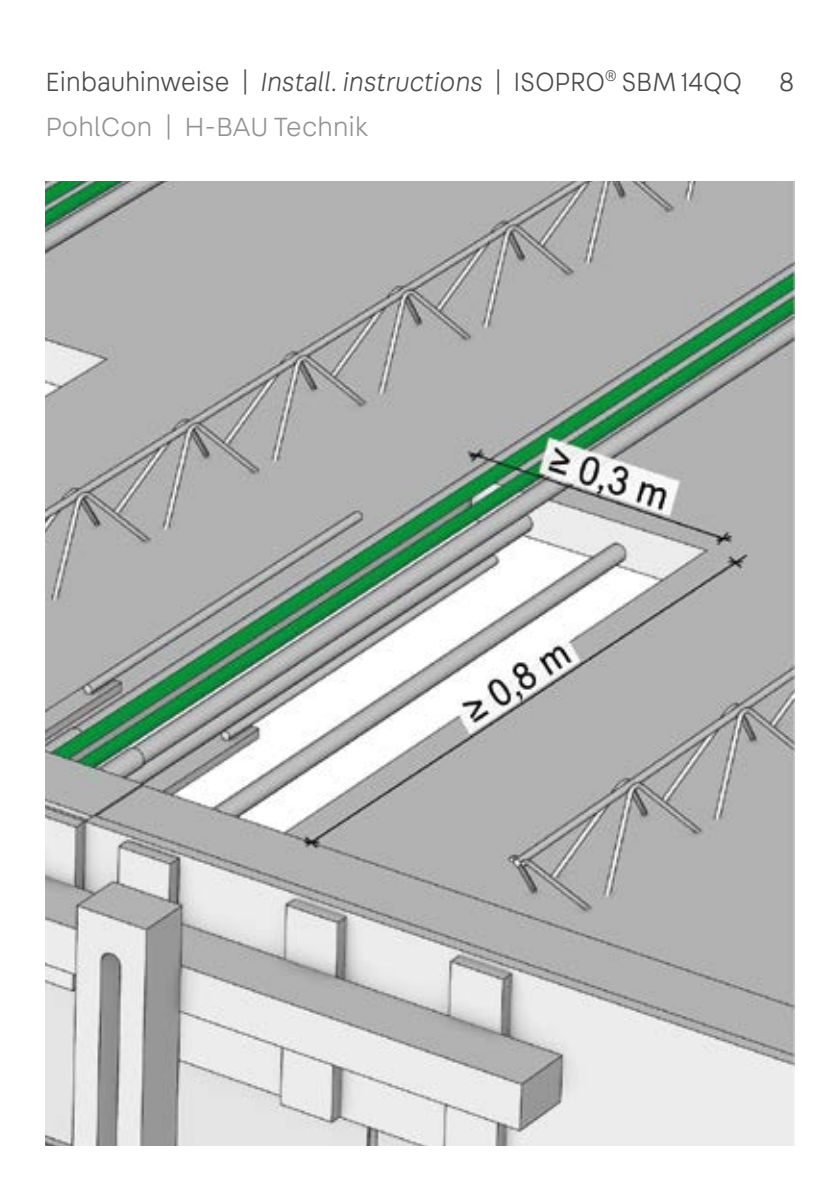
<style>
.page{position:relative;width:840px;height:1191px;background:#fff}
.page>*{position:absolute;margin:0;border:0;box-sizing:border-box;transform-origin:0 0}
.t1{font:300 28px "Fabriga";letter-spacing:-.01em;color:#4a4a49;scale:.95 1}
.t2{font:300 28px "Fabriga";letter-spacing:-.01em;color:#929292}
.t3{font:300 28px "Fabriga";letter-spacing:-.01em;color:#4a4a49}
.s1{font-style:italic}
</style>
<div class="page">
<img style="left:45px;top:181px;width:749px;height:964px">
<p class="t1" style="left:45px;top:64px;width:734px">Einbauhinweise | <span class="s1">Install. instructions</span> | ISOPRO<sup>®</sup> SBM 14QQ</p>
<p class="t3" style="left:778px;top:64px;width:17px">8</p>
<p class="t2" style="left:45px;top:110px;width:324px">PohlCon | H-BAU Technik</p>
</div>
